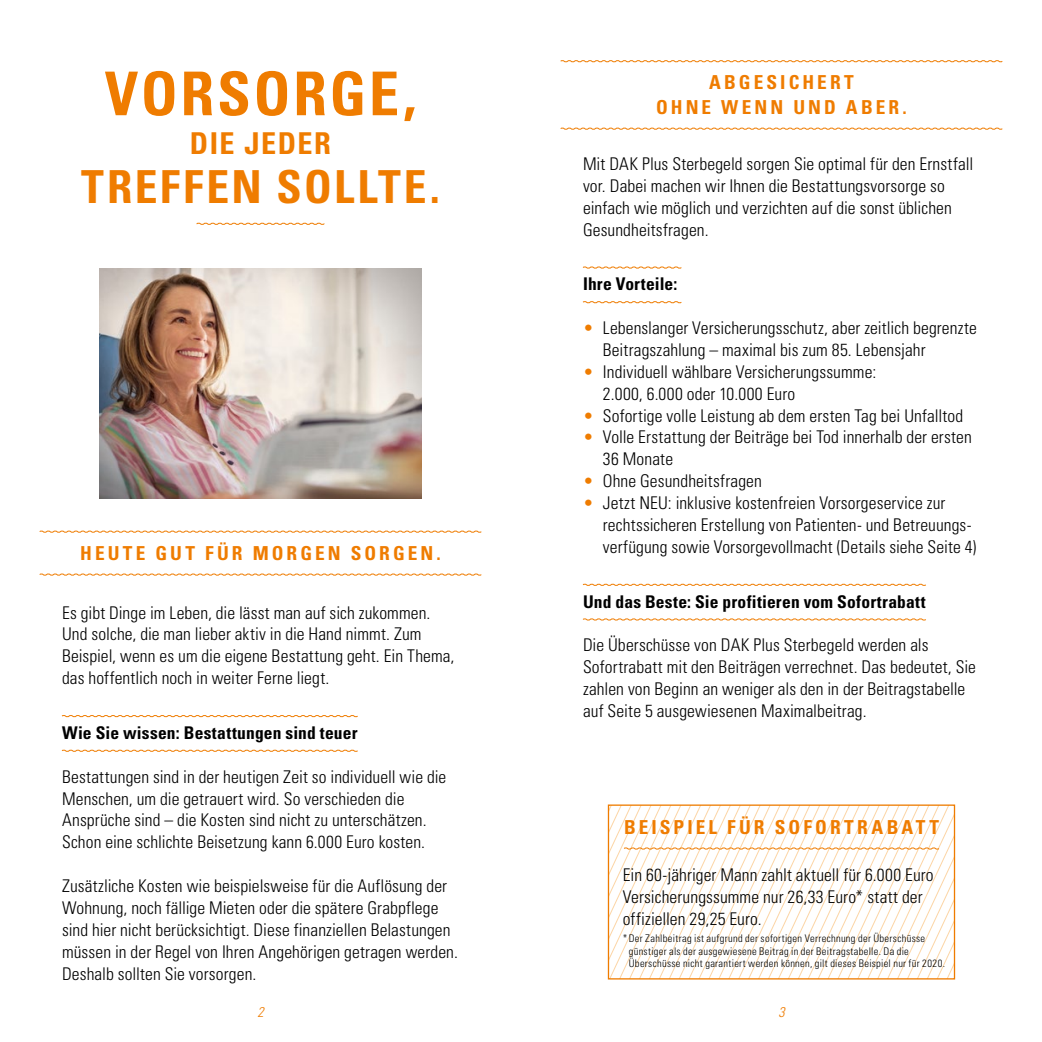
<style>
.page{position:relative;width:1042px;height:1042px;background:#fff}
.page>*{position:absolute;margin:0;border:0;box-sizing:border-box;transform-origin:0 0}
.t1{font:700 condensed 60.38px "Univers LT Std";letter-spacing:.045em;color:#ef7c00}
.t2{font:700 condensed 45.5px "Univers LT Std";letter-spacing:.055em;color:#ef7c00}
.t3{font:700 condensed 30.1px "Univers LT Std";letter-spacing:.05em;color:#ef7c00}
.t4{font:700 condensed 19.25px/24.5px "Univers LT Std";letter-spacing:.16em;color:#ef7c00;text-align:center}
.t5{font:300 condensed 17.5px/21.9px "Univers LT Std";letter-spacing:.005em;color:#000}
.t6{font:700 condensed 17.5px "Univers LT Std";letter-spacing:.01em;color:#000}
.t7{font:italic 300 condensed 14px "Univers LT Std";color:#ef7c00}
.t8{font:300 condensed 10.5px/12.2px "Univers LT Std";letter-spacing:.03em;color:#000}
.s1{color:#ef7c00}
</style>
<div class="page">
<img style="left:99px;top:268px;width:323px;height:230px">
<svg style="left:61px;top:749px;width:297px;height:3px"></svg>
<svg style="left:61px;top:715px;width:297px;height:2px"></svg>
<svg style="left:196px;top:222px;width:129px;height:3px"></svg>
<svg style="left:582px;top:301px;width:100px;height:3px"></svg>
<svg style="left:582px;top:618px;width:344px;height:3px"></svg>
<svg style="left:582px;top:266px;width:100px;height:3px"></svg>
<svg style="left:582px;top:583px;width:344px;height:3px"></svg>
<svg style="left:39px;top:530px;width:443px;height:3px"></svg>
<svg style="left:39px;top:573px;width:443px;height:3px"></svg>
<svg style="left:560px;top:60px;width:443px;height:3px"></svg>
<svg style="left:560px;top:127px;width:443px;height:3px"></svg>
<svg style="left:608px;top:805px;width:346px;height:174px"></svg>
<h1 class="t1" style="left:105px;top:57px;width:313px">VORSORGE,</h1>
<h3 class="t3" style="left:190px;top:125px;width:143px">DIE JEDER</h3>
<h2 class="t2" style="left:81px;top:159px;width:360px">TREFFEN SOLLTE.</h2>
<p class="t4" style="left:80px;top:541px;width:362px">HEUTE GUT FÜR MORGEN SORGEN.</p>
<p class="t5" style="left:62px;top:601px;width:394px">Es gibt Dinge im Leben, die lässt man auf sich zukommen.<br>Und solche, die man lieber aktiv in die Hand nimmt. Zum Beispiel, wenn es um die eigene Bestattung geht. Ein Thema, das hoffentlich noch in weiter Ferne liegt.</p>
<p class="t6" style="left:62px;top:722px;width:297px">Wie Sie wissen: Bestattungen sind teuer</p>
<p class="t5" style="left:62px;top:765px;width:386px">Bestattungen sind in der heutigen Zeit so individuell wie die Menschen, um die getrauert wird. So verschieden die Ansprüche sind – die Kosten sind nicht zu unterschätzen.<br>Schon eine schlichte Beisetzung kann 6.000 Euro kosten.</p>
<p class="t5" style="left:62px;top:875px;width:397px">Zusätzliche Kosten wie beispielsweise für die Auflösung der Wohnung, noch fällige Mieten oder die spätere Grabpflege sind hier nicht berücksichtigt. Diese finanziellen Belastungen müssen in der Regel von Ihren Angehörigen getragen werden.<br>Deshalb sollten Sie vorsorgen.</p>
<p class="t4" style="left:656px;top:70px;width:252px">ABGESICHERT<br>OHNE WENN UND ABER.</p>
<p class="t5" style="left:583px;top:153px;width:392px">Mit DAK Plus Sterbegeld sorgen Sie optimal für den Ernstfall vor. Dabei machen wir Ihnen die Bestattungsvorsorge so einfach wie möglich und verzichten auf die sonst üblichen Gesundheitsfragen.</p>
<p class="t6" style="left:583px;top:273px;width:96px">Ihre Vorteile:</p>
<p class="t5" style="left:603px;top:317px;width:376px;text-indent:-20px"><span class="s1">•</span> Lebenslanger Versicherungsschutz, aber zeitlich begrenzte<br>Beitragszahlung – maximal bis zum 85. Lebensjahr</p>
<p class="t5" style="left:603px;top:361px;width:275px;text-indent:-20px"><span class="s1">•</span> Individuell wählbare Versicherungssumme:<br>2.000, 6.000 oder 10.000 Euro</p>
<p class="t5" style="left:583px;top:404px;width:382px"><span class="s1">•</span> Sofortige volle Leistung ab dem ersten Tag bei Unfalltod</p>
<p class="t5" style="left:603px;top:426px;width:370px;text-indent:-20px"><span class="s1">•</span> Volle Erstattung der Beiträge bei Tod innerhalb der ersten<br>36 Monate</p>
<p class="t5" style="left:583px;top:470px;width:180px"><span class="s1">•</span> Ohne Gesundheitsfragen</p>
<p class="t5" style="left:603px;top:492px;width:375px;text-indent:-20px"><span class="s1">•</span> Jetzt NEU: inklusive kostenfreien Vorsorgeservice zur rechtssicheren Erstellung von Patienten- und Betreuungs&shy;verfügung sowie Vorsorgevollmacht (Details siehe Seite 4)</p>
<p class="t6" style="left:583px;top:590px;width:344px">Und das Beste: Sie profitieren vom Sofortrabatt</p>
<p class="t5" style="left:583px;top:634px;width:394px">Die Überschüsse von DAK Plus Sterbegeld werden als Sofortrabatt mit den Beiträgen verrechnet. Das bedeutet, Sie zahlen von Beginn an weniger als den in der Beitragstabelle auf Seite 5 ausgewiesenen Maximalbeitrag.</p>
<p class="t4" style="left:624px;top:814px;width:316px">BEISPIEL FÜR SOFORTRABATT</p>
<p class="t5" style="left:623px;top:864px;width:312px">Ein 60-jähriger Mann zahlt aktuell für 6.000 Euro<br>Versicherungssumme nur 26,33 Euro* statt der offiziellen 29,25 Euro.</p>
<p class="t8" style="left:629px;top:932px;width:318px;text-indent:-6px">* Der Zahlbeitrag ist aufgrund der sofortigen Verrechnung der Überschüsse günstiger als der ausgewiesene Beitrag in der Beitragstabelle. Da die<br>Überschüsse nicht garantiert werden können, gilt dieses Beispiel nur für 2020.</p>
<p class="t7" style="left:257px;top:1004px;width:8px">2</p>
<p class="t7" style="left:778px;top:1004px;width:8px">3</p>
</div>
